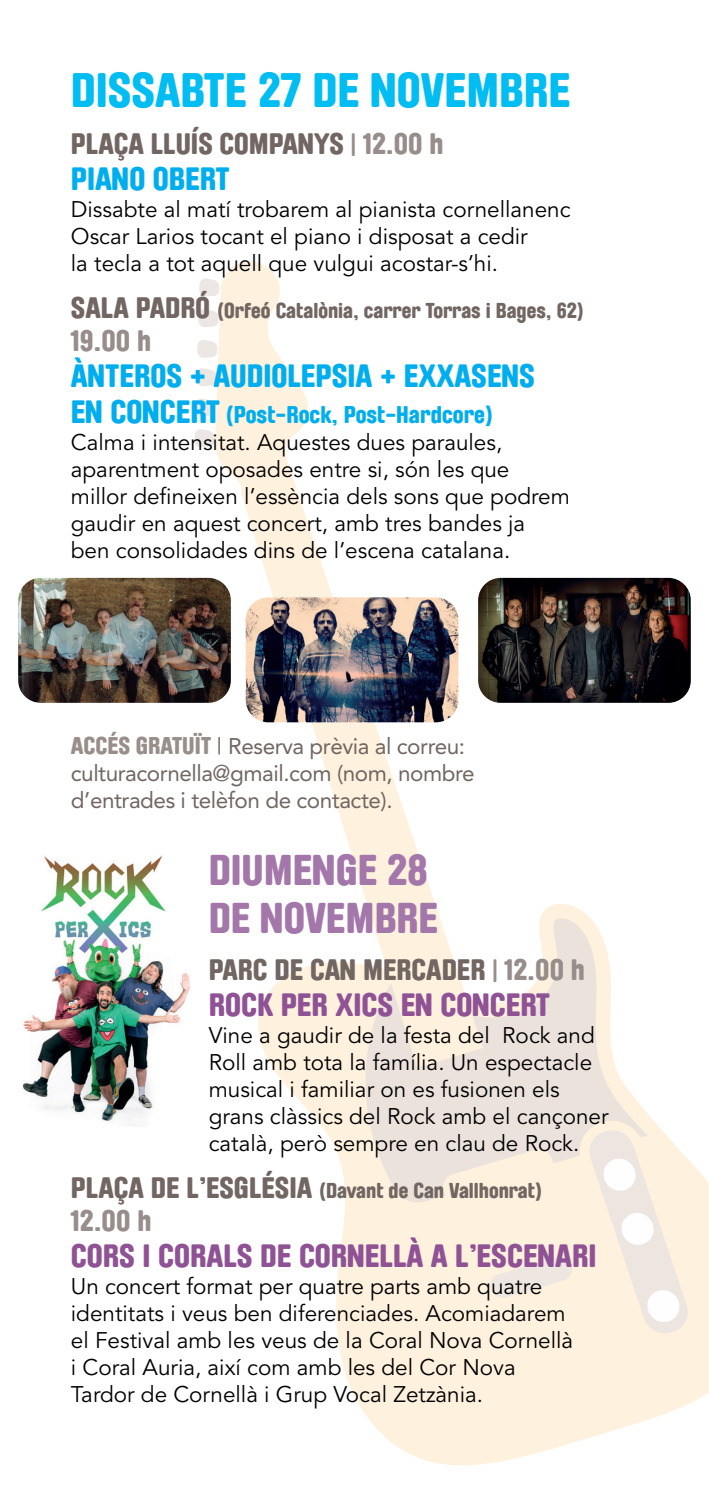
<style>
.page{position:relative;width:709px;height:1489px;background:#fff}
.page>*{position:absolute;margin:0;border:0;box-sizing:border-box;transform-origin:0 0}
.t1{font:45px "Brauer";color:#01bdf2}
.t2{font:40px/48px "Brauer";color:#a477aa}
.t3{font:30px "Brauer";color:#8f5295}
.t4{font:30px "Brauer";color:#00aeef}
.t5{font:27.5px "Brauer";color:#716662}
.t6{font:27.5px "Brauer";color:#978d8b}
.t7{font:22.5px/27px "Avenir";color:#000001}
.t8{font:22.5px/27px "Avenir";letter-spacing:-.02em;color:#716662}
.t9{font:22.5px "Brauer";color:#00aeef}
.t10{font:20px "Brauer";color:#716662}
.s1{color:#978d8b}
.s2{font-size:27.5px}
.s3{font-size:30px}
.s4{font-family:"Brauer";color:#988e8a}
</style>
<div class="page">
<svg style="left:272px;top:904px;width:437px;height:562px;fill:#fef1dd"></svg>
<svg style="left:244px;top:501px;width:239px;height:566px"></svg>
<svg style="left:194px;top:261px;width:114px;height:240px"></svg>
<svg style="left:489px;top:1255px;width:84px;height:44px;background:#f5ebde"></svg>
<svg style="left:363px;top:918px;width:284px;height:286px"></svg>
<svg style="left:586px;top:1127px;width:104px;height:208px;background:#f8efe2"></svg>
<img style="left:22px;top:855px;width:168px;height:271px">
<img style="left:18px;top:578px;width:213px;height:124px">
<img style="left:246px;top:597px;width:212px;height:125px">
<img style="left:478px;top:578px;width:213px;height:124px">
<h1 class="t1" style="left:71px;top:62px;width:501px">DISSABTE 27 DE NOVEMBRE</h1>
<p class="t5" style="left:71px;top:126px;width:374px">PLAÇA LLUÍS COMPANYS <span class="s1">| 12.00 h</span></p>
<h3 class="t4" style="left:71px;top:160px;width:160px">PIANO OBERT</h3>
<p class="t7" style="left:71px;top:196px;width:501px">Dissabte al matí trobarem al pianista cornellanenc<br>Oscar Larios tocant el piano i disposat a cedir<br>la tecla a tot aquell que vulgui acostar-s’hi.</p>
<p class="t10" style="left:71px;top:298px;width:514px"><span class="s2">SALA PADRÓ</span> (Orfeó Catalònia, carrer Torras i Bages, 62)</p>
<p class="t6" style="left:71px;top:324px;width:82px">19.00 h</p>
<h3 class="t4" style="left:71px;top:357px;width:465px">ÀNTEROS + AUDIOLEPSIA + EXXASENS</h3>
<p class="t9" style="left:71px;top:401px;width:423px"><span class="s3">EN CONCERT</span> (Post-Rock, Post-Hardcore)</p>
<p class="t7" style="left:71px;top:429px;width:500px">Calma i intensitat. Aquestes dues paraules, aparentment oposades entre si, són les que millor defineixen l’essència dels sons que podrem gaudir en aquest concert, amb tres bandes ja<br>ben consolidades dins de l’escena catalana.</p>
<p class="t8" style="left:71px;top:733px;width:405px"><span class="s4">ACCÉS GRATUÏT</span> | Reserva prèvia al correu: culturacornella@gmail.com (nom, nombre d’entrades i telèfon de contacte).</p>
<h2 class="t2" style="left:209px;top:846px;width:231px">DIUMENGE 28<br>DE NOVEMBRE</h2>
<p class="t5" style="left:209px;top:952px;width:378px">PARC DE CAN MERCADER <span class="s1">| 12.00 h</span></p>
<h3 class="t3" style="left:209px;top:986px;width:343px">ROCK PER XICS EN CONCERT</h3>
<p class="t7" style="left:209px;top:1022px;width:401px">Vine a gaudir de la festa del Rock and Roll amb tota la família. Un espectacle musical i familiar on es fusionen els grans clàssics del Rock amb el cançoner català, però sempre en clau de Rock.</p>
<p class="t10" style="left:71px;top:1178px;width:473px"><span class="s2">PLAÇA DE L’ESGLÉSIA</span> (Davant de Can Vallhonrat)</p>
<p class="t6" style="left:71px;top:1203px;width:82px">12.00 h</p>
<h3 class="t3" style="left:71px;top:1237px;width:527px">CORS I CORALS DE CORNELLÀ A L’ESCENARI</h3>
<p class="t7" style="left:71px;top:1273px;width:504px">Un concert format per quatre parts amb quatre identitats i veus ben diferenciades. Acomiadarem el Festival amb les veus de la Coral Nova Cornellà i Coral Auria, així com amb les del Cor Nova Tardor de Cornellà i Grup Vocal Zetzània.</p>
</div>
